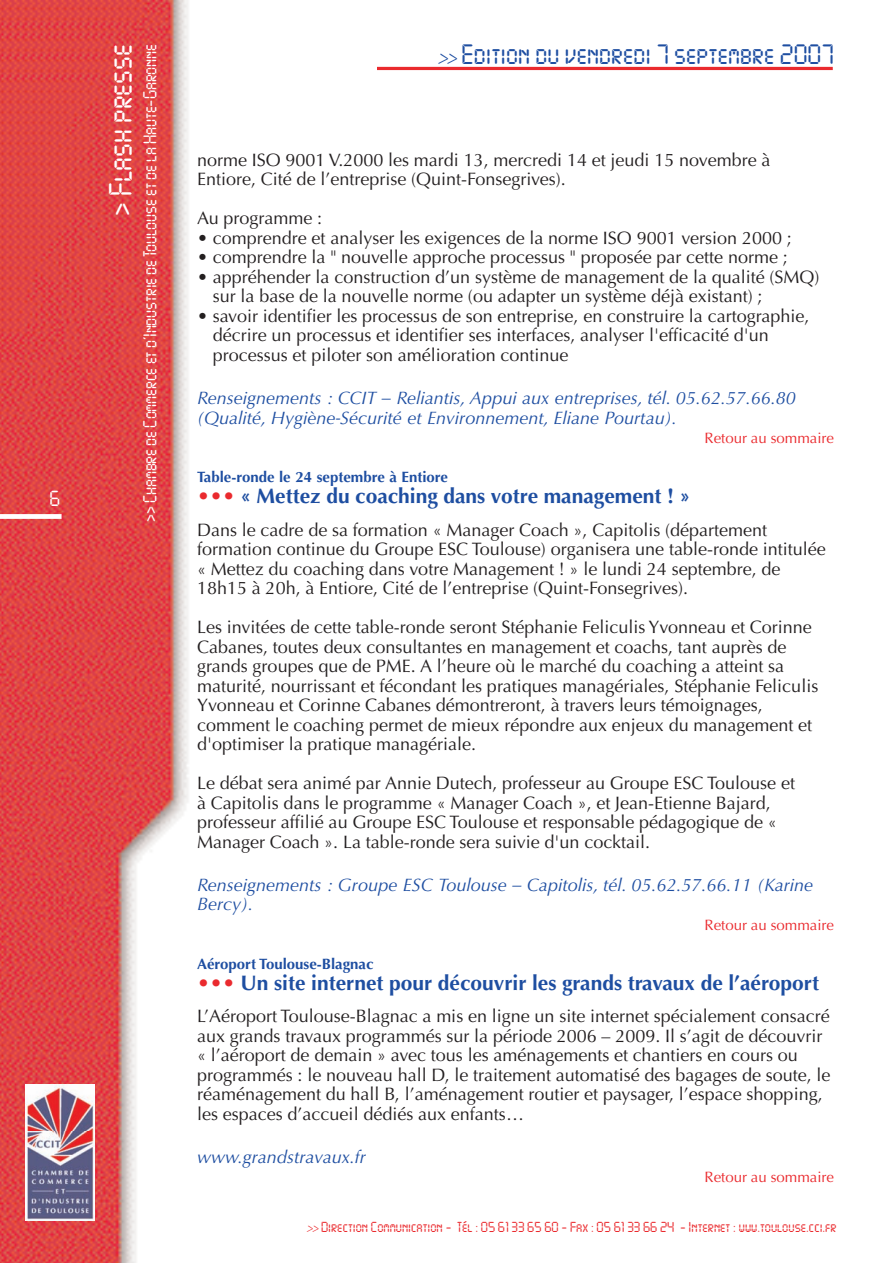
<style>
.page{position:relative;width:893px;height:1263px;background:#fff}
.page>*{position:absolute;margin:0;border:0;box-sizing:border-box;transform-origin:0 0}
.t1{font:28.5px "Digital ICG";color:#fff}
.t2{font:24.6px "Digital ICG";color:#1e4ea1}
.t3{font:700 21px "Optima";color:#1e4ea1}
.t4{font:19.2px "Digital ICG";color:#fff}
.t5{font:18px/19.5px "Optima";color:#231f20}
.t6{font:italic 18px/19.5px "Optima";color:#1e4ea1}
.t7{font:16.5px "Digital ICG";letter-spacing:-.01em;color:#fff}
.t8{font:700 15px "Optima";color:#1e4ea1}
.t9{font:15px "Optima";color:#ea2a2e}
.t10{font:12.75px "Digital ICG";color:#ea2a2e}
.s1{font-family:"Univers";font-weight:300;font-style:italic;font-stretch:condensed;font-size:20.7px}
.s2{color:#ea2a2e}
.s3{font-family:"Univers";font-weight:300;font-style:italic;font-stretch:condensed}
</style>
<div class="page">
<hr style="left:377px;top:67px;width:456px;height:3px;background:#ea2a2e">
<img style="left:0;top:0;width:188px;height:1263px">
<div style="left:0;top:514px;width:62px;height:5px;background:#fff"></div>
<img style="left:25px;top:1084px;width:70px;height:47px">
<img style="left:25px;top:1131px;width:70px;height:89px">
<p class="t4" style="left:50px;top:488px;width:12px">6</p>
<h1 class="t1" style="left:105px;top:216px;width:173px;rotate:-90deg">&gt; Flash presse</h1>
<p class="t7" style="left:141px;top:522px;width:479px;rotate:-90deg">&gt;&gt; Chambre de Commerce et d’Industrie de Toulouse et de la Haute-Garonne</p>
<h2 class="t2" style="left:438px;top:41px;width:397px"><span class="s1">&gt;&gt;</span> Edition du vendredi 7 septembre 2007</h2>
<p class="t5" style="left:197px;top:152px;width:575px">norme ISO 9001 V.2000 les mardi 13, mercredi 14 et jeudi 15 novembre à<br>Entiore, Cité de l’entreprise (Quint-Fonsegrives).</p>
<p class="t5" style="left:197px;top:210px;width:126px">Au programme :</p>
<p class="t5" style="left:197px;top:230px;width:596px">• comprendre et analyser les exigences de la norme ISO 9001 version 2000 ;</p>
<p class="t5" style="left:197px;top:249px;width:592px">• comprendre la " nouvelle approche processus " proposée par cette norme ;</p>
<p class="t5" style="left:213px;top:269px;width:608px;text-indent:-16px">• appréhender la construction d’un système de management de la qualité (SMQ) sur la base de la nouvelle norme (ou adapter un système déjà existant) ;</p>
<p class="t5" style="left:213px;top:308px;width:598px;text-indent:-16px">• savoir identifier les processus de son entreprise, en construire la cartographie, décrire un processus et identifier ses interfaces, analyser l'efficacité d'un processus et piloter son amélioration continue</p>
<p class="t6" style="left:197px;top:390px;width:600px">Renseignements : CCIT – Reliantis, Appui aux entreprises, tél. 05.62.57.66.80 (Qualité, Hygiène-Sécurité et Environnement, Eliane Pourtau).</p>
<p class="t9" style="left:704px;top:432px;width:131px">Retour au sommaire</p>
<p class="t8" style="left:197px;top:471px;width:252px">Table-ronde le 24 septembre à Entiore</p>
<p class="t3" style="left:197px;top:487px;width:495px"><span class="s2">•••</span> « Mettez du coaching dans votre management ! »</p>
<p class="t5" style="left:197px;top:521px;width:630px">Dans le cadre de sa formation « Manager Coach », Capitolis (département formation continue du Groupe ESC Toulouse) organisera une table-ronde intitulée « Mettez du coaching dans votre Management ! » le lundi 24 septembre, de 18h15 à 20h, à Entiore, Cité de l’entreprise (Quint-Fonsegrives).</p>
<p class="t5" style="left:197px;top:619px;width:623px">Les invitées de cette table-ronde seront Stéphanie Feliculis Yvonneau et Corinne Cabanes, toutes deux consultantes en management et coachs, tant auprès de grands groupes que de PME. A l’heure où le marché du coaching a atteint sa maturité, nourrissant et fécondant les pratiques managériales, Stéphanie Feliculis Yvonneau et Corinne Cabanes démontreront, à travers leurs témoignages, comment le coaching permet de mieux répondre aux enjeux du management et d'optimiser la pratique managériale.</p>
<p class="t5" style="left:197px;top:775px;width:599px">Le débat sera animé par Annie Dutech, professeur au Groupe ESC Toulouse et à Capitolis dans le programme « Manager Coach », et Jean-Etienne Bajard, professeur affilié au Groupe ESC Toulouse et responsable pédagogique de « Manager Coach ». La table-ronde sera suivie d'un cocktail.</p>
<p class="t6" style="left:197px;top:877px;width:617px">Renseignements : Groupe ESC Toulouse – Capitolis, tél. 05.62.57.66.11 (Karine<br>Bercy).</p>
<p class="t9" style="left:704px;top:918px;width:131px">Retour au sommaire</p>
<p class="t8" style="left:197px;top:957px;width:178px">Aéroport Toulouse-Blagnac</p>
<p class="t3" style="left:197px;top:974px;width:623px"><span class="s2">•••</span> Un site internet pour découvrir les grands travaux de l’aéroport</p>
<p class="t5" style="left:197px;top:1008px;width:635px">L’Aéroport Toulouse-Blagnac a mis en ligne un site internet spécialement consacré aux grands travaux programmés sur la période 2006 – 2009. Il s’agit de découvrir « l’aéroport de demain » avec tous les aménagements et chantiers en cours ou programmés : le nouveau hall D, le traitement automatisé des bagages de soute, le réaménagement du hall B, l’aménagement routier et paysager, l’espace shopping, les espaces d’accueil dédiés aux enfants…</p>
<p class="t6" style="left:197px;top:1149px;width:170px">www.grandstravaux.fr</p>
<p class="t9" style="left:704px;top:1171px;width:131px">Retour au sommaire</p>
<p class="t10" style="left:307px;top:1220px;width:531px"><span class="s3">&gt;&gt;</span> Direction Communication - Tél : 05 61 33 65 60 - Fax : 05 61 33 66 24 - Internet : www.toulouse.cci.fr</p>
</div>
